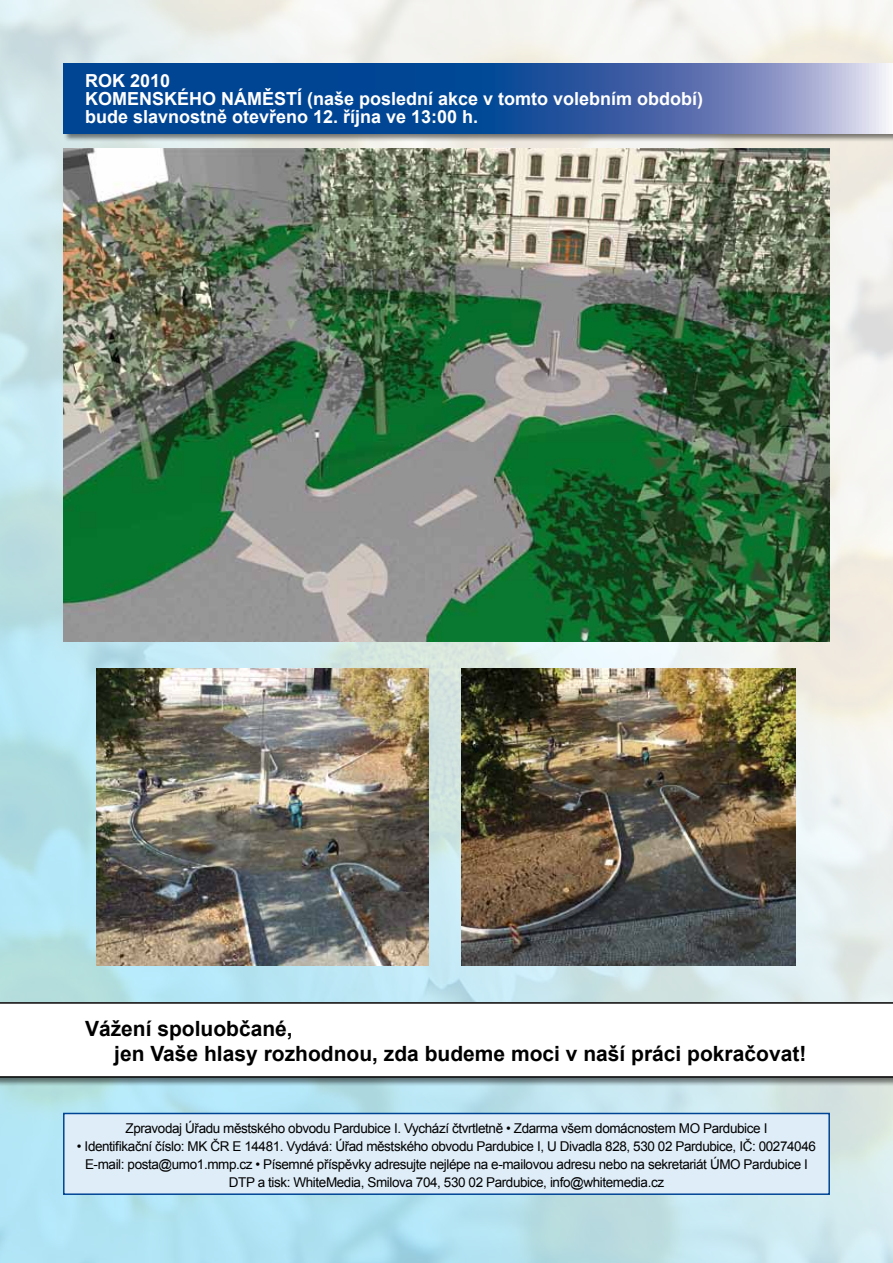
<style>
.page{position:relative;width:893px;height:1263px;background:#fff}
.page>*{position:absolute;margin:0;border:0;box-sizing:border-box;transform-origin:0 0}
.t1{font:700 21px/25.5px "Arial";color:#000}
.t2{font:700 18px/18px "Arial";color:#fff}
.t3{font:13.5px/18px "Arial";letter-spacing:-.03em;color:#000;text-align:center}
</style>
<div class="page">
<img style="left:0;top:0;width:893px;height:1263px">
<div style="left:64px;top:1113px;width:765px;height:81px;background:#dfedf8"></div>
<div style="left:63px;top:1113px;width:767px;height:82px;border:2px solid #004494"></div>
<div style="left:0;top:1002px;width:893px;height:84px;background:#000;opacity:.5"></div>
<svg style="left:0;top:1002px;width:893px;height:76px"></svg>
<div style="left:63px;top:63px;width:830px;height:79px;background:#000;opacity:.5"></div>
<svg style="left:64px;top:64px;width:829px;height:69px;background:#3161a5"></svg>
<img style="left:64px;top:149px;width:765px;height:492px">
<img style="left:96px;top:669px;width:332px;height:296px">
<img style="left:461px;top:669px;width:334px;height:296px">
<h2 class="t2" style="left:85px;top:72px;width:620px">ROK 2010<br>KOMENSKÉHO NÁMĚSTÍ (naše poslední akce v tomto volebním období) bude slavnostně otevřeno 12. října ve 13:00 h.</h2>
<h1 class="t1" style="left:114px;top:1016px;width:694px;text-indent:-29px">Vážení spoluobčané,<br>jen Vaše hlasy rozhodnou, zda budeme moci v naší práci pokračovat!</h1>
<p class="t3" style="left:126px;top:1119px;width:643px">Zpravodaj Úřadu městského obvodu Pardubice I. Vychází čtvrtletně • Zdarma všem domácnostem MO Pardubice I</p>
<p class="t3" style="left:77px;top:1137px;width:740px">• Identifikační číslo: MK ČR E 14481. Vydává: Úřad městského obvodu Pardubice I, U Divadla 828, 530 02 Pardubice, IČ: 00274046<br>E-mail: posta@umo1.mmp.cz • Písemné příspěvky adresujte nejlépe na e-mailovou adresu nebo na sekretariát ÚMO Pardubice I<br>DTP a tisk: WhiteMedia, Smilova 704, 530 02 Pardubice, info@whitemedia.cz</p>
</div>
